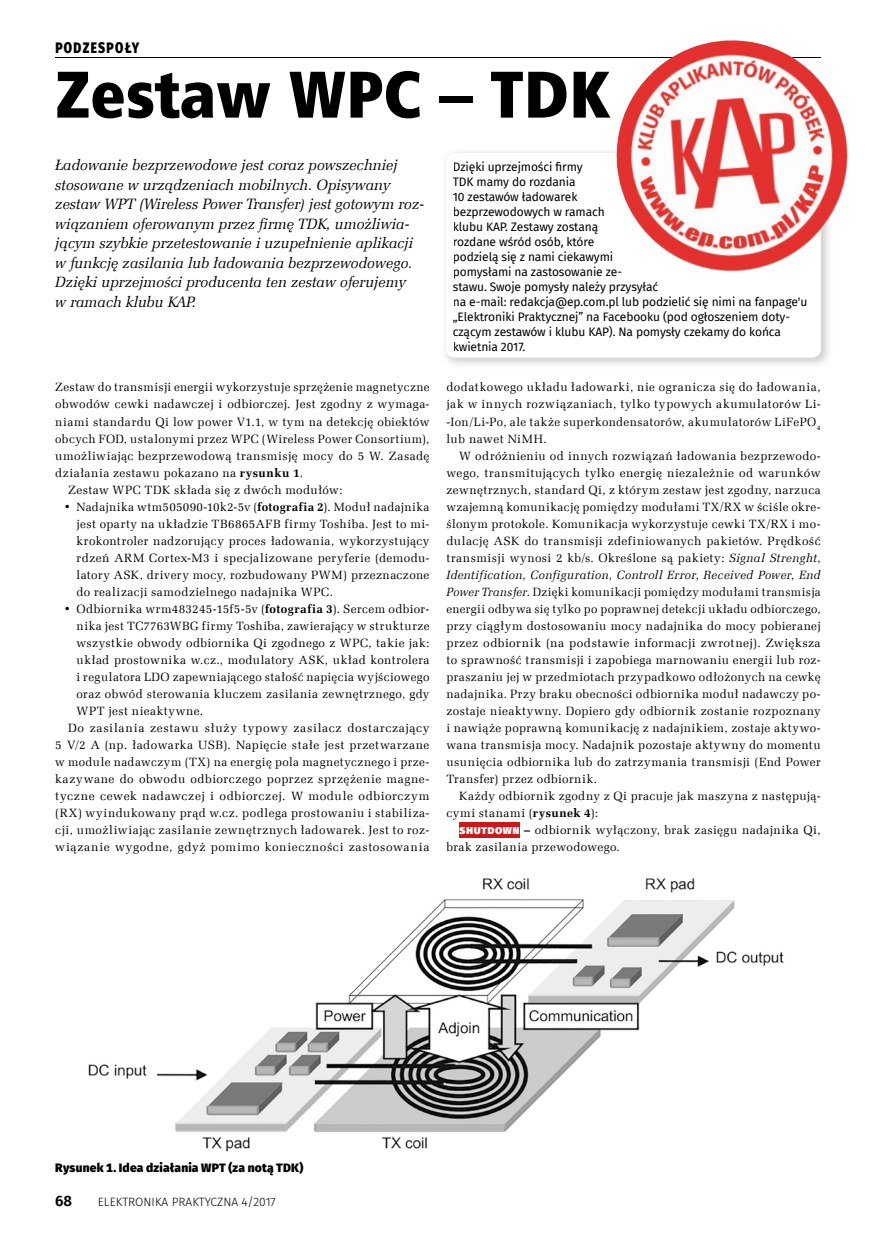
<style>
.page{position:relative;width:893px;height:1234px;background:#fff}
.page>*{position:absolute;margin:0;border:0;box-sizing:border-box;transform-origin:0 0}
.t1{font:66px "Humnst 777 X Blk Cn EU";color:#000}
.t2{font:italic 15px/19.5px "Zapf Ellipt EU";color:#000}
.t3{font:800 15px "Fira Sans";letter-spacing:.11em;color:#000;scale:.8 1}
.t4{font:600 15px "Fira Sans";color:#000}
.t5{font:12px/17px "Zapf Ellipt EU";letter-spacing:.04em;color:#000;text-align:justify}
.t6{font:12px/15px "Fira Sans";letter-spacing:-.01em;color:#000}
.t7{font:800 12px "Fira Sans";letter-spacing:.015em;color:#000}
.t8{font:300 12px "Fira Sans";color:#000}
.s1{font-weight:700}
.s2{font-style:italic}
.s3{font-family:"Fira Sans";font-weight:800;color:#fff}
</style>
<div class="page">
<hr style="left:55px;top:57px;width:766px;height:1px;background:#000">
<img style="left:445px;top:147px;width:387px;height:218px">
<svg style="left:446px;top:153px;width:375px;height:204px"></svg>
<div style="left:454px;top:161px;width:129px;height:12px;background:#fff"></div>
<div style="left:453px;top:176px;width:123px;height:12px;background:#fff"></div>
<div style="left:453px;top:191px;width:125px;height:10px;background:#fff"></div>
<div style="left:454px;top:207px;width:151px;height:11px;background:#fff"></div>
<div style="left:454px;top:222px;width:144px;height:12px;background:#fff"></div>
<div style="left:454px;top:236px;width:140px;height:12px;background:#fff"></div>
<div style="left:454px;top:251px;width:159px;height:13px;background:#fff"></div>
<div style="left:454px;top:266px;width:168px;height:12px;background:#fff"></div>
<div style="left:453px;top:281px;width:205px;height:12px;background:#fff"></div>
<div style="left:454px;top:296px;width:353px;height:12px;background:#fff"></div>
<div style="left:453px;top:311px;width:336px;height:12px;background:#fff"></div>
<div style="left:454px;top:326px;width:327px;height:13px;background:#fff"></div>
<div style="left:454px;top:341px;width:71px;height:10px;background:#fff"></div>
<div style="left:459px;top:821px;width:61px;height:15px;background:#cd171a"></div>
<img style="left:624px;top:40px;width:105px;height:76px">
<img style="left:88px;top:878px;width:696px;height:274px">
<p class="t3" style="left:55px;top:35px;width:106px">PODZESPOŁY</p>
<h1 class="t1" style="left:55px;top:52px;width:556px">Zestaw WPC – TDK</h1>
<p class="t2" style="left:55px;top:155px;width:371px">Ładowanie bezprzewodowe jest coraz powszechniej stosowane w urządzeniach mobilnych. Opisywany zestaw WPT (Wireless Power Transfer) jest gotowym roz&shy;wiązaniem oferowanym przez firmę TDK, umożliwia&shy;jącym szybkie przetestowanie i uzupełnienie aplikacji w funkcję zasilania lub ładowania bezprzewodowego.<br>Dzięki uprzejmości producenta ten zestaw oferujemy<br>w ramach klubu KAP.</p>
<p class="t6" style="left:453px;top:159px;width:356px">Dzięki uprzejmości firmy<br>TDK mamy do rozdania<br>10 zestawów ładowarek<br>bezprzewodowych w ramach<br>klubu KAP. Zestawy zostaną<br>rozdane wśród osób, które<br>podzielą się z nami ciekawymi<br>pomysłami na zastosowanie ze-<br>stawu. Swoje pomysły należy przysyłać<br>na e-mail: redakcja@ep.com.pl lub podzielić się nimi na fanpage'u „Elektroniki Praktycznej” na Facebooku (pod ogłoszeniem doty&shy;czącym zestawów i klubu KAP). Na pomysły czekamy do końca kwietnia 2017.</p>
<p class="t5" style="left:55px;top:379px;width:376px">Zestaw do transmisji energii wykorzystuje sprzężenie magnetyczne</p>
<p class="t5" style="left:55px;top:396px;width:376px">obwodów cewki nadawczej i odbiorczej. Jest zgodny z wymaga-</p>
<p class="t5" style="left:55px;top:413px;width:376px">niami standardu Qi low power V1.1, w tym na detekcję obiektów</p>
<p class="t5" style="left:55px;top:430px;width:376px">obcych FOD, ustalonymi przez WPC (Wireless Power Consortium),</p>
<p class="t5" style="left:55px;top:447px;width:376px">umożliwiając bezprzewodową transmisję mocy do 5 W. Zasadę</p>
<p class="t5" style="left:55px;top:464px;width:249px">działania zestawu pokazano na <span class="s1">rysunku 1</span>.</p>
<p class="t5" style="left:68px;top:481px;width:276px">Zestaw WPC TDK składa się z dwóch modułów:</p>
<p class="t5" style="left:77px;top:498px;width:354px;text-indent:-13px">• Nadajnika wtm505090-10k2-5v (<span class="s1">fotografia 2</span>). Moduł nadajnika jest oparty na układzie TB6865AFB firmy Toshiba. Jest to mi&shy;krokontroler nadzorujący proces ładowania, wykorzystujący rdzeń ARM Cortex-M3 i specjalizowane peryferie (demodu&shy;latory ASK, drivery mocy, rozbudowany PWM) przeznaczone do realizacji samodzielnego nadajnika WPC.</p>
<p class="t5" style="left:64px;top:600px;width:367px">• Odbiornika wrm483245-15f5-5v (<span class="s1">fotografia 3</span>). Sercem odbior-</p>
<p class="t5" style="left:77px;top:617px;width:354px">nika jest TC7763WBG firmy Toshiba, zawierający w strukturze</p>
<p class="t5" style="left:77px;top:634px;width:354px">wszystkie obwody odbiornika Qi zgodnego z WPC, takie jak:</p>
<p class="t5" style="left:77px;top:651px;width:354px">układ prostownika w.cz., modulatory ASK, układ kontrolera</p>
<p class="t5" style="left:77px;top:668px;width:354px">i regulatora LDO zapewniającego stałość napięcia wyjściowego</p>
<p class="t5" style="left:77px;top:685px;width:354px">oraz obwód sterowania kluczem zasilania zewnętrznego, gdy</p>
<p class="t5" style="left:77px;top:702px;width:128px">WPT jest nieaktywne.</p>
<p class="t5" style="left:68px;top:719px;width:363px">Do zasilania zestawu służy typowy zasilacz dostarczający</p>
<p class="t5" style="left:55px;top:736px;width:376px">5 V/2 A (np. ładowarka USB). Napięcie stałe jest przetwarzane</p>
<p class="t5" style="left:55px;top:753px;width:376px">w module nadawczym (TX) na energię pola magnetycznego i prze-</p>
<p class="t5" style="left:55px;top:770px;width:376px">kazywane do obwodu odbiorczego poprzez sprzężenie magne-</p>
<p class="t5" style="left:55px;top:787px;width:376px">tyczne cewek nadawczej i odbiorczej. W module odbiorczym</p>
<p class="t5" style="left:55px;top:804px;width:376px">(RX) wyindukowany prąd w.cz. podlega prostowaniu i stabiliza-</p>
<p class="t5" style="left:55px;top:821px;width:376px">cji, umożliwiając zasilanie zewnętrznych ładowarek. Jest to roz-</p>
<p class="t5" style="left:55px;top:838px;width:376px">wiązanie wygodne, gdyż pomimo konieczności zastosowania</p>
<p class="t5" style="left:446px;top:379px;width:376px">dodatkowego układu ładowarki, nie ogranicza się do ładowania, jak w innych rozwiązaniach, tylko typowych akumulatorów Li--Ion/Li-Po, ale także superkondensatorów, akumulatorów LiFePO<sub>4 </sub>lub nawet NiMH.</p>
<p class="t5" style="left:446px;top:447px;width:376px;text-indent:13px">W odróżnieniu od innych rozwiązań ładowania bezprzewodo&shy;wego, transmitujących tylko energię niezależnie od warunków zewnętrznych, standard Qi, z którym zestaw jest zgodny, narzuca wzajemną komunikację pomiędzy modułami TX/RX w ściśle okre&shy;ślonym protokole. Komunikacja wykorzystuje cewki TX/RX i mo&shy;dulację ASK do transmisji zdefiniowanych pakietów. Prędkość transmisji wynosi 2 kb/s. Określone są pakiety: <span class="s2">Signal Strenght</span>, <span class="s2">Identification</span>, <span class="s2">Configuration</span>, <span class="s2">Controll Error</span>, <span class="s2">Received Power</span>, <span class="s2">End Power Transfer</span>. Dzięki komunikacji pomiędzy modułami transmisja energii odbywa się tylko po poprawnej detekcji układu odbiorczego, przy ciągłym dostosowaniu mocy nadajnika do mocy pobieranej przez odbiornik (na podstawie informacji zwrotnej). Zwiększa to sprawność transmisji i zapobiega marnowaniu energii lub roz&shy;praszaniu jej w przedmiotach przypadkowo odłożonych na cewkę nadajnika. Przy braku obecności odbiornika moduł nadawczy po&shy;zostaje nieaktywny. Dopiero gdy odbiornik zostanie rozpoznany i nawiąże poprawną komunikację z nadajnikiem, zostaje aktywo&shy;wana transmisja mocy. Nadajnik pozostaje aktywny do momentu usunięcia odbiornika lub do zatrzymania transmisji (End Power Transfer) przez odbiornik.</p>
<p class="t5" style="left:446px;top:787px;width:376px;text-indent:13px">Każdy odbiornik zgodny z Qi pracuje jak maszyna z następują&shy;cymi stanami (<span class="s1">rysunek 4</span>):</p>
<p class="t5" style="left:446px;top:821px;width:376px;text-indent:13px"><span class="s3">SHUTDOWN</span> <span class="s1">–</span> odbiornik wyłączony, brak zasięgu nadajnika Qi, brak zasilania przewodowego.</p>
<p class="t7" style="left:55px;top:1156px;width:249px">Rysunek 1. Idea działania WPT (za notą TDK)</p>
<p class="t4" style="left:55px;top:1188px;width:18px">68</p>
<p class="t8" style="left:98px;top:1193px;width:180px">ELEKTRONIKA PRAKTYCZNA 4/2017</p>
</div>
